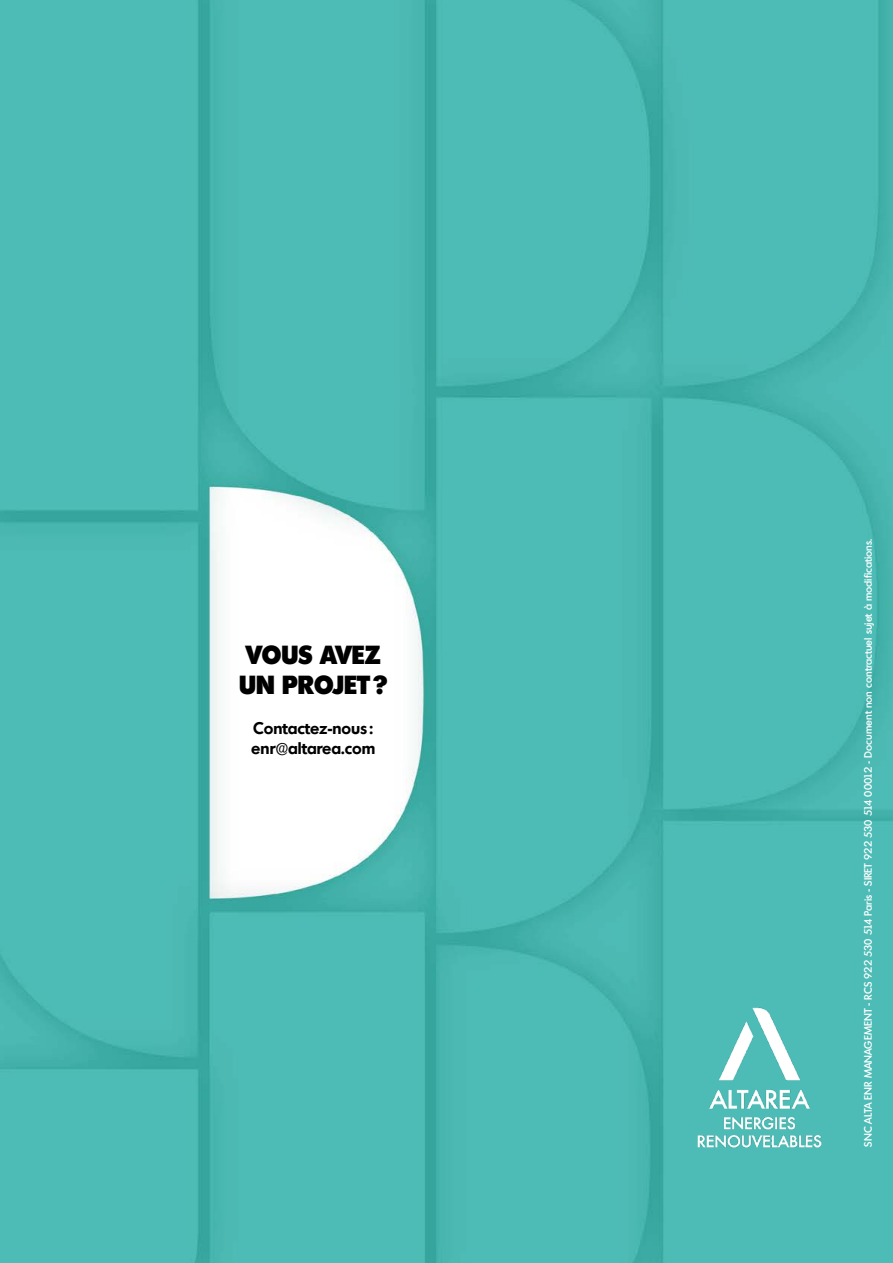
<style>
.page{position:relative;width:893px;height:1263px;background:#fff}
.page>*{position:absolute;margin:0;border:0;box-sizing:border-box;transform-origin:0 0}
.t1{font:800 25.5px/30.6px "Montreal Serial";color:#000}
.t2{font:700 16.5px/19.8px "Montreal Serial";color:#000}
.t3{font:500 10.5px "Montreal Serial";color:#fff}
</style>
<div class="page">
<img style="left:0;top:0;width:893px;height:1263px">
<svg style="left:892px;top:522px;width:1px;height:535px"></svg>
<img style="left:679px;top:989px;width:161px;height:176px">
<h1 class="t1" style="left:239px;top:638px;width:150px">VOUS AVEZ<br>UN PROJET?</h1>
<h2 class="t2" style="left:251px;top:717px;width:126px">Contactez-nous : enr@altarea.com</h2>
<p class="t3" style="left:861px;top:1147px;width:609px;rotate:-90deg">SNC ALTA ENR MANAGEMENT - RCS 922 530 514 Paris - SIRET 922 530 514 00012 - Document non contractuel sujet à modifications.</p>
</div>
